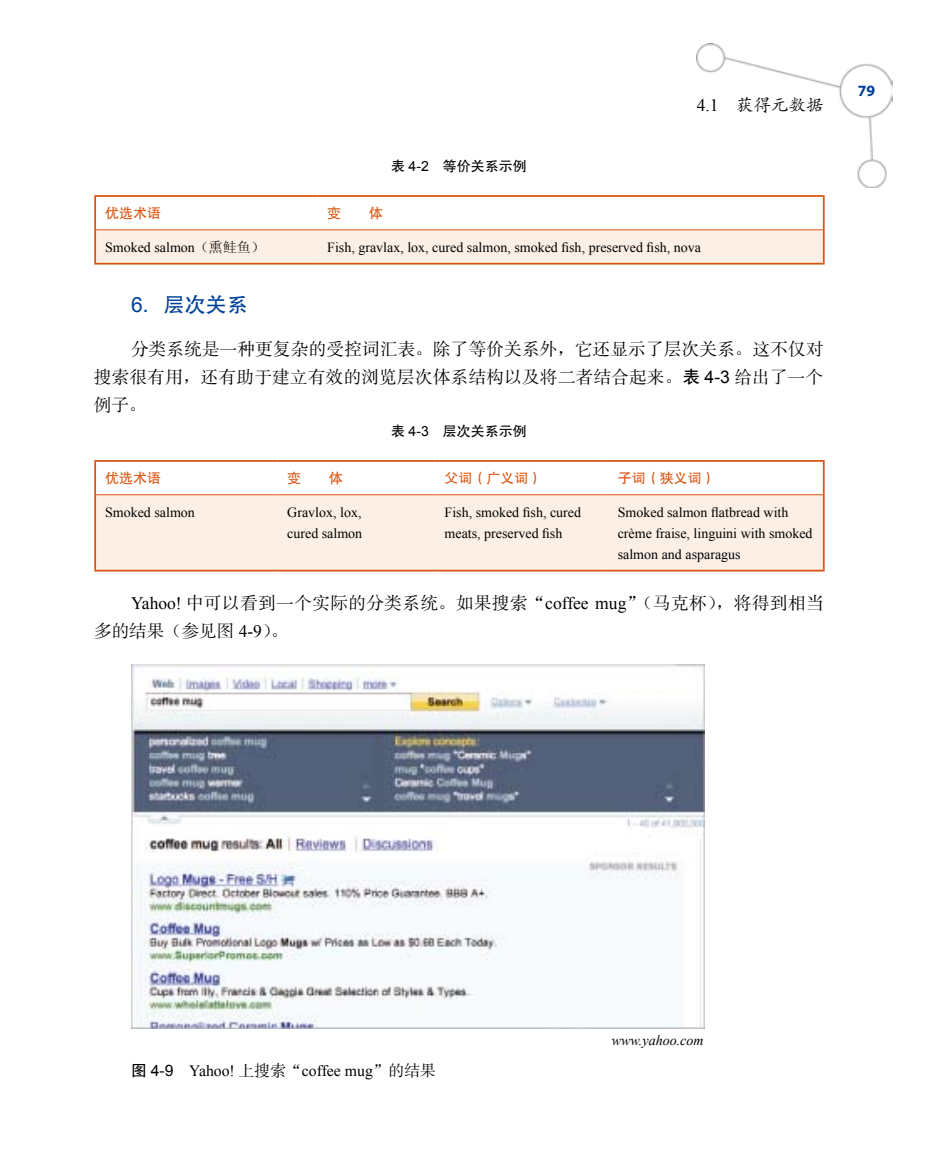
<style>
.page{position:relative;width:928px;height:1166px;background:#fff}
.page>*{position:absolute;margin:0;border:0;box-sizing:border-box;transform-origin:0 0}
.t1{font:21px "FZHTJW GB1 0";color:#004098}
.t2{font:17.5px/28px "FZSSJW GB1 0";letter-spacing:.02em;color:#000;text-align:justify}
.t3{font:17.5px "FZKTJW GB1 0";color:#000}
.t4{font:15.75px "Times New Roman";color:#000}
.t5{font:700 15.75px "Myriad Pro";color:#004098}
.t6{font:14px/21px "Times New Roman";color:#000}
.t7{font:14px "FZHTJW GB1 0";color:#db5310}
.t8{font:14px "FZHTJW GB1 0";color:#000}
.t9{font:italic 14px "Times New Roman";color:#000}
.s1{font-family:"Arial"}
.s2{font-family:"Times New Roman"}
.s3{font-family:"Sim Sun"}
.s4{font-family:"FZHTJW GB1 0"}
.s5{font-family:"FZSSJW GB1 0"}
</style>
<div class="page">
<img style="left:696px;top:43px;width:196px;height:145px">
<svg style="left:96px;top:197px;width:727px;height:66px"></svg>
<hr style="left:96px;top:229px;width:221px;height:1px;background:#db5310">
<hr style="left:317px;top:229px;width:506px;height:1px;background:#db5310">
<hr style="left:94px;top:195px;width:223px;height:2px;background:#db5310">
<hr style="left:94px;top:197px;width:2px;height:33px;background:#db5310">
<hr style="left:317px;top:195px;width:507px;height:2px;background:#db5310">
<hr style="left:823px;top:197px;width:1px;height:33px;background:#db5310">
<hr style="left:94px;top:230px;width:2px;height:33px;background:#db5310">
<hr style="left:823px;top:230px;width:1px;height:33px;background:#db5310">
<hr style="left:94px;top:263px;width:223px;height:1px;background:#db5310">
<hr style="left:317px;top:263px;width:507px;height:1px;background:#db5310">
<div style="left:96px;top:495px;width:727px;height:75px;background:#fcf0e6"></div>
<hr style="left:96px;top:494px;width:181px;height:1px;background:#db5310">
<hr style="left:277px;top:494px;width:157px;height:1px;background:#db5310">
<hr style="left:434px;top:494px;width:174px;height:1px;background:#db5310">
<hr style="left:608px;top:494px;width:215px;height:1px;background:#db5310">
<hr style="left:94px;top:460px;width:183px;height:2px;background:#db5310">
<hr style="left:94px;top:462px;width:2px;height:33px;background:#db5310">
<hr style="left:277px;top:460px;width:157px;height:2px;background:#db5310">
<hr style="left:434px;top:460px;width:174px;height:2px;background:#db5310">
<hr style="left:608px;top:460px;width:216px;height:2px;background:#db5310">
<hr style="left:823px;top:462px;width:1px;height:33px;background:#db5310">
<hr style="left:94px;top:495px;width:2px;height:75px;background:#db5310">
<hr style="left:823px;top:495px;width:1px;height:75px;background:#db5310">
<hr style="left:94px;top:570px;width:183px;height:1px;background:#db5310">
<hr style="left:277px;top:570px;width:157px;height:1px;background:#db5310">
<hr style="left:434px;top:570px;width:174px;height:1px;background:#db5310">
<hr style="left:608px;top:570px;width:216px;height:1px;background:#db5310">
<img style="left:131px;top:665px;width:573px;height:363px">
<p class="t8" style="left:391px;top:158px;width:137px">表 <span class="s1">4-2</span> 等价关系示例</p>
<p class="t3" style="left:697px;top:96px;width:128px"><span class="s2">4.1</span> 获得元数据</p>
<p class="t7" style="left:105px;top:205px;width:58px">优选术语</p>
<p class="t7" style="left:327px;top:205px;width:15px">变</p>
<p class="t7" style="left:369px;top:205px;width:15px">体</p>
<p class="t6" style="left:105px;top:236px;width:161px">Smoked salmon<span class="s3">（熏鲑鱼）</span></p>
<p class="t6" style="left:327px;top:236px;width:375px">Fish, gravlax, lox, cured salmon, smoked fish, preserved fish, nova</p>
<h1 class="t1" style="left:131px;top:293px;width:118px"><span class="s1">6</span>．层次关系</h1>
<p class="t2" style="left:94px;top:336px;width:731px;text-indent:37px">分类系统是一种更复杂的受控词汇表<span class="s3">。</span>除了等价关系外<span class="s3">，</span>它还显示了层次关系<span class="s3">。</span>这不仅对搜索很有用<span class="s3">，</span>还有助于建立有效的浏览层次体系结构以及将二者结合起来<span class="s3">。</span><span class="s4">表</span> <span class="s1">4-3</span> 给出了一个例子<span class="s3">。</span></p>
<p class="t8" style="left:391px;top:423px;width:137px">表 <span class="s1">4-3</span> 层次关系示例</p>
<p class="t7" style="left:105px;top:470px;width:57px">优选术语</p>
<p class="t7" style="left:287px;top:470px;width:15px">变</p>
<p class="t7" style="left:329px;top:470px;width:15px">体</p>
<p class="t7" style="left:444px;top:470px;width:100px">父词（广义词）</p>
<p class="t7" style="left:618px;top:470px;width:99px">子词（狭义词）</p>
<p class="t6" style="left:105px;top:501px;width:91px">Smoked salmon</p>
<p class="t6" style="left:287px;top:501px;width:77px">Gravlox, lox, cured salmon</p>
<p class="t6" style="left:444px;top:501px;width:138px">Fish, smoked fish, cured meats, preserved fish</p>
<p class="t6" style="left:618px;top:501px;width:196px">Smoked salmon flatbread with crème fraise, linguini with smoked salmon and asparagus</p>
<p class="t2" style="left:94px;top:590px;width:731px;text-indent:37px"><span class="s2">Yahoo!</span> 中可以看到一个实际的分类系统<span class="s3">。</span>如果搜索<span class="s3">“</span><span class="s2">coffee mug</span><span class="s3">”（</span>马克杯<span class="s3">），</span>将得到相当多的结果<span class="s3">（</span>参见图 <span class="s2">4-9</span><span class="s3">）。</span></p>
<p class="t5" style="left:858px;top:80px;width:19px">79</p>
<p class="t4" style="left:131px;top:1060px;width:306px"><span class="s4">图</span> <span class="s1">4-9</span> Yahoo! <span class="s5">上搜索</span><span class="s3">“</span>coffee mug<span class="s3">”</span><span class="s5">的结果</span></p>
<p class="t9" style="left:612px;top:1030px;width:93px">www.yahoo.com</p>
</div>
